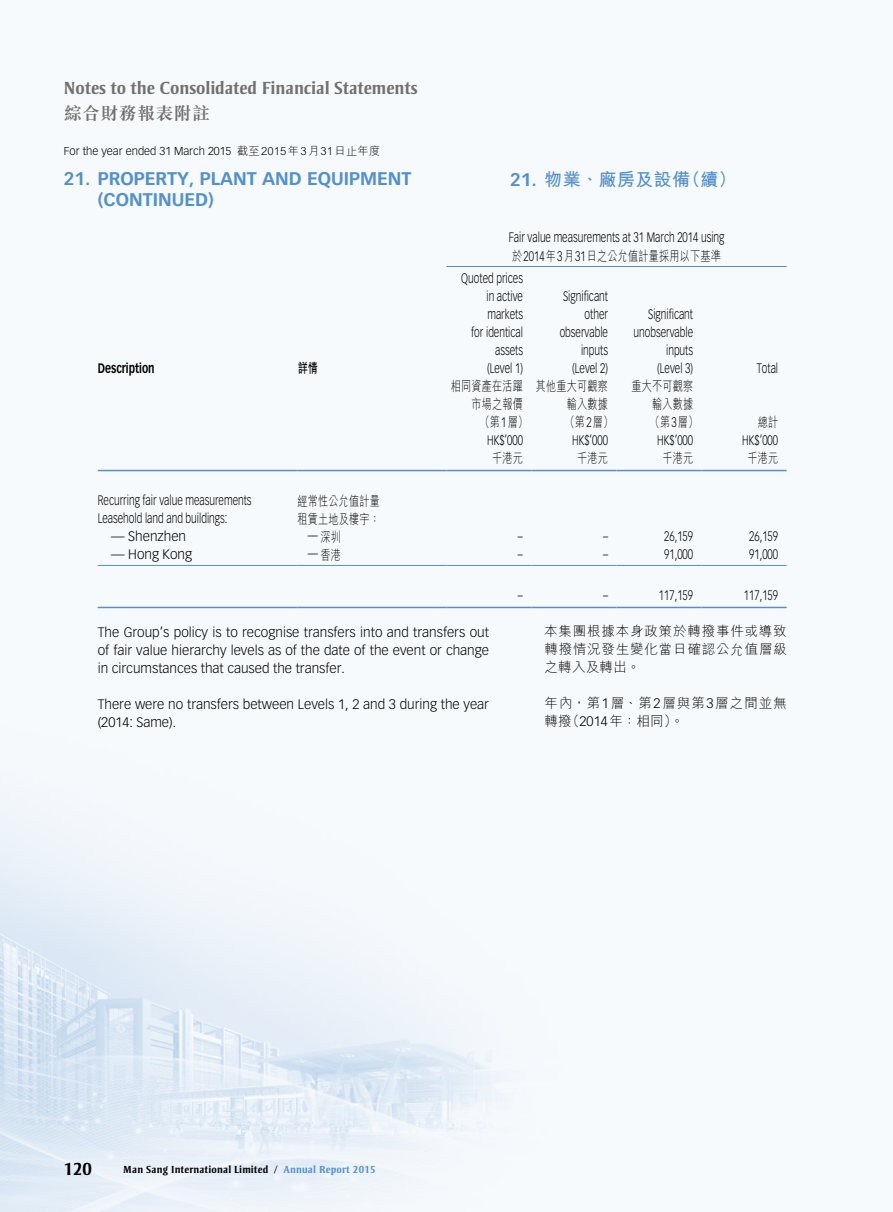
<style>
.page{position:relative;width:893px;height:1212px;background:#fff}
.page>*{position:absolute;margin:0;border:0;box-sizing:border-box;transform-origin:0 0}
.t1{font:700 18px "Strayhorn MT Std";color:#727171}
.t2{font:700 18px "Vectora LT Std";color:#5390cd}
.t3{font:700 18px "M Hei HK";letter-spacing:.02em;color:#5390cd}
.t4{font:700 18px "M Sung HK";letter-spacing:.02em;color:#727171}
.t5{font:700 18px "Strayhorn MT Std";color:#000}
.t6{font:300 13.5px/18px "Vectora LT Std";color:#000;text-align:right;scale:.75 1}
.t7{font:300 13.5px/18px "Vectora LT Std";color:#000;text-align:justify}
.t8{font:300 13.5px/18px "M Hei HK";letter-spacing:.02em;color:#000;scale:.75 1}
.t9{font:300 13.5px/18px "M Hei HK";letter-spacing:.02em;color:#000;text-align:justify}
.t10{font:300 13.5px/18px "M Hei HK";letter-spacing:.075em;color:#000}
.t11{font:700 13.5px "Vectora LT Std";color:#000;scale:.75 1}
.t12{font:700 13.5px "M Hei HK";color:#000;scale:.75 1}
.t13{font:300 11.25px "Vectora LT Std";color:#000}
.t14{font:700 10.5px "Strayhorn MT Std";letter-spacing:.02em;color:#000}
.s1{font-family:"M Hei HK"}
.s2{font-family:"Vectora LT Std"}
.s3{color:#5390cd}
</style>
<div class="page">
<img style="left:0;top:469px;width:787px;height:743px">
<hr style="left:446px;top:266px;width:341px;height:1px;background:#5390cd">
<hr style="left:98px;top:470px;width:200px;height:1px;background:#5390cd">
<hr style="left:298px;top:470px;width:148px;height:1px;background:#5390cd">
<hr style="left:446px;top:470px;width:85px;height:1px;background:#5390cd">
<hr style="left:531px;top:470px;width:86px;height:1px;background:#5390cd">
<hr style="left:617px;top:470px;width:85px;height:1px;background:#5390cd">
<hr style="left:702px;top:470px;width:85px;height:1px;background:#5390cd">
<hr style="left:98px;top:565px;width:200px;height:1px;background:#5390cd">
<hr style="left:298px;top:565px;width:148px;height:1px;background:#5390cd">
<hr style="left:446px;top:565px;width:85px;height:1px;background:#5390cd">
<hr style="left:531px;top:565px;width:86px;height:1px;background:#5390cd">
<hr style="left:617px;top:565px;width:85px;height:1px;background:#5390cd">
<hr style="left:702px;top:565px;width:85px;height:1px;background:#5390cd">
<hr style="left:98px;top:607px;width:200px;height:1px;background:#5390cd">
<hr style="left:298px;top:607px;width:148px;height:1px;background:#5390cd">
<hr style="left:446px;top:607px;width:85px;height:1px;background:#5390cd">
<hr style="left:531px;top:607px;width:86px;height:1px;background:#5390cd">
<hr style="left:617px;top:607px;width:85px;height:1px;background:#5390cd">
<hr style="left:702px;top:607px;width:85px;height:1px;background:#5390cd">
<h1 class="t1" style="left:64px;top:77px;width:355px">Notes to the Consolidated Financial Statements</h1>
<h1 class="t4" style="left:64px;top:104px;width:148px">綜合財務報表附註</h1>
<p class="t13" style="left:64px;top:144px;width:318px">For the year ended 31 March 2015 <span class="s1">截至 2015年 3月 31日止年度</span></p>
<h1 class="t2" style="left:64px;top:168px;width:160px">21. PROPERTY, PLANT</h1>
<h1 class="t2" style="left:262px;top:168px;width:127px">AND EQUIPMENT</h1>
<h1 class="t2" style="left:98px;top:189px;width:43px">(CONTIN</h1>
<h1 class="t2" style="left:172px;top:189px;width:44px">UED)</h1>
<p class="t11" style="left:98px;top:360px;width:77px">Description</p>
<p class="t12" style="left:298px;top:358px;width:29px">詳情</p>
<h1 class="t3" style="left:510px;top:166px;width:228px"><span class="s2">21.</span> 物業、廠房及設備（續）</h1>
<p class="t6" style="left:509px;top:228px;width:289px">Fair value measurements at 31 March 2014 using</p>
<p class="t8" style="left:512px;top:246px;width:280px">於<span class="s2">2014</span>年<span class="s2">3</span>月<span class="s2">31</span>日之公允值計量採用以下基準</p>
<p class="t6" style="left:461px;top:269px;width:84px">Quoted prices in active markets<br>for identical assets<br>(Level 1)</p>
<p class="t8" style="left:451px;top:377px;width:98px">相同資產在活躍</p>
<p class="t8" style="left:472px;top:395px;width:70px">市場之報價</p>
<p class="t8" style="left:480px;top:413px;width:66px">（第<span class="s2">1</span>層）</p>
<p class="t6" style="left:560px;top:287px;width:66px">Significant other observable inputs (Level 2)</p>
<p class="t6" style="left:633px;top:305px;width:81px">Significant unobservable inputs<br>(Level 3)</p>
<p class="t8" style="left:565px;top:377px;width:66px;text-indent:-29px">其他重大可觀察輸入數據（第<span class="s2">2</span>層）</p>
<p class="t8" style="left:650px;top:377px;width:66px;text-indent:-19px">重大不可觀察輸入數據（第<span class="s2">3</span>層）</p>
<p class="t6" style="left:757px;top:359px;width:30px">Total</p>
<p class="t8" style="left:758px;top:413px;width:29px">總計</p>
<p class="t6" style="left:487px;top:431px;width:49px">HK$’000</p>
<p class="t6" style="left:572px;top:431px;width:49px">HK$’000</p>
<p class="t6" style="left:657px;top:431px;width:49px">HK$’000</p>
<p class="t6" style="left:742px;top:431px;width:49px">HK$’000</p>
<p class="t8" style="left:492px;top:449px;width:43px">千港元</p>
<p class="t8" style="left:577px;top:449px;width:43px">千港元</p>
<p class="t8" style="left:662px;top:449px;width:43px">千港元</p>
<p class="t8" style="left:747px;top:449px;width:43px">千港元</p>
<p class="t6" style="left:98px;top:491px;width:207px">Recurring fair value measurements</p>
<p class="t8" style="left:298px;top:491px;width:111px">經常性公允值計量</p>
<p class="t6" style="left:98px;top:509px;width:174px">Leasehold land and buildings:</p>
<p class="t8" style="left:298px;top:509px;width:111px">租賃土地及樓宇：</p>
<p class="t7" style="left:111px;top:527px;width:76px">— Shenzhen</p>
<p class="t8" style="left:308px;top:527px;width:46px"><sup>—</sup> 深圳</p>
<p class="t6" style="left:518px;top:527px;width:8px">–</p>
<p class="t6" style="left:603px;top:527px;width:8px">–</p>
<p class="t6" style="left:664px;top:527px;width:40px">26,159</p>
<p class="t6" style="left:749px;top:527px;width:40px">26,159</p>
<p class="t7" style="left:111px;top:545px;width:82px">— Hong Kong</p>
<p class="t8" style="left:308px;top:545px;width:46px"><sup>—</sup> 香港</p>
<p class="t6" style="left:518px;top:545px;width:8px">–</p>
<p class="t6" style="left:603px;top:545px;width:8px">–</p>
<p class="t6" style="left:664px;top:545px;width:40px">91,000</p>
<p class="t6" style="left:749px;top:545px;width:40px">91,000</p>
<p class="t6" style="left:518px;top:586px;width:8px">–</p>
<p class="t6" style="left:603px;top:586px;width:8px">–</p>
<p class="t6" style="left:659px;top:586px;width:47px">117,159</p>
<p class="t6" style="left:744px;top:586px;width:47px">117,159</p>
<p class="t7" style="left:98px;top:623px;width:393px">The Group’s policy is to recognise transfers into and transfers out of fair value hierarchy levels as of the date of the event or change in circumstances that caused the transfer.</p>
<p class="t7" style="left:98px;top:695px;width:393px">There were no transfers between Levels 1, 2 and 3 during the year (2014: Same).</p>
<p class="t9" style="left:544px;top:622px;width:244px">本集團根據本身政策於轉撥事件或導致轉撥情況發生變化當日確認公允值層級之轉入及轉出。</p>
<p class="t10" style="left:544px;top:694px;width:244px">年內，第<span class="s2">1</span>層、第<span class="s2">2</span>層與第<span class="s2">3</span>層之間並無轉撥（<span class="s2">2014</span>年：相同）。</p>
<h1 class="t5" style="left:64px;top:1159px;width:30px">120</h1>
<p class="t14" style="left:123px;top:1163px;width:254px">Man Sang International Limited / <span class="s3">Annual Report 2015</span></p>
</div>
